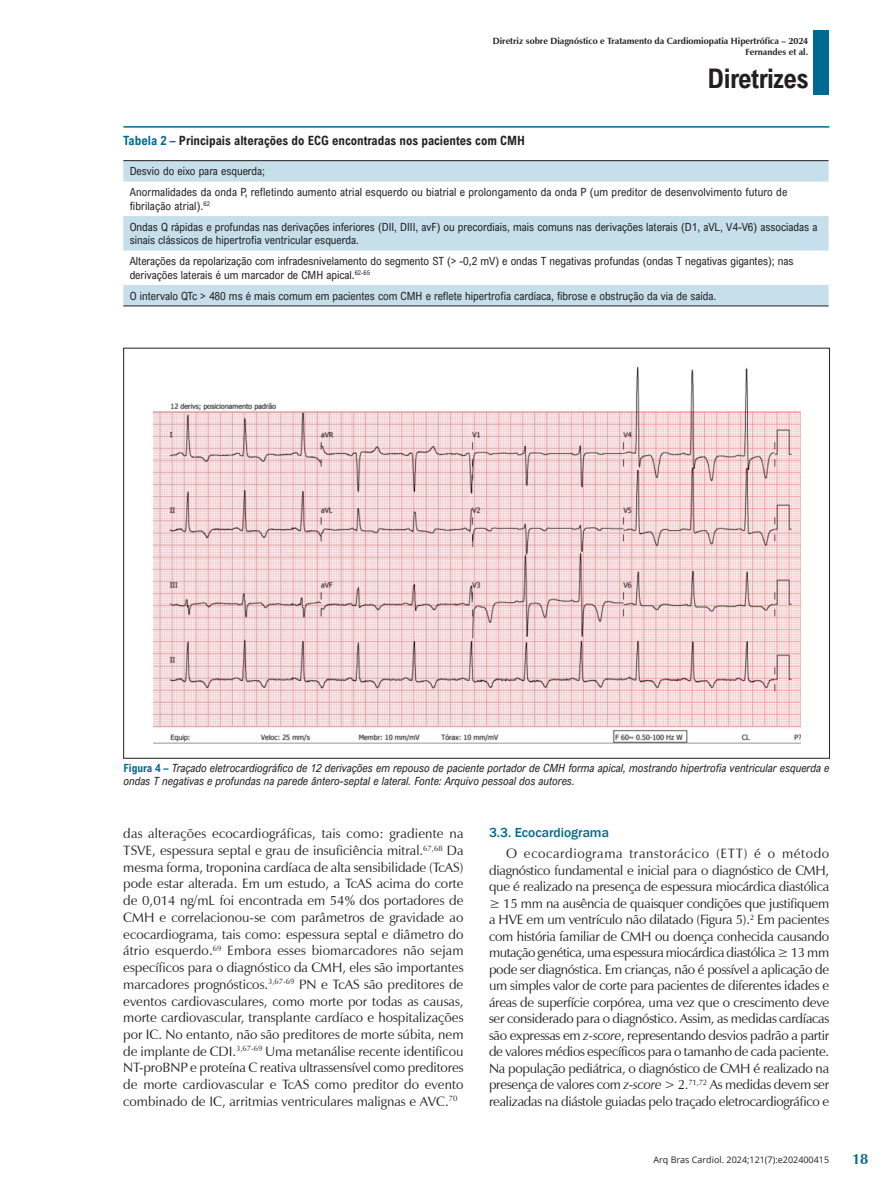
<style>
.page{position:relative;width:893px;height:1191px;background:#fff}
.page>*{position:absolute;margin:0;border:0;box-sizing:border-box;transform-origin:0 0}
.t1{font:700 27px "Arial Nova Cond";letter-spacing:-.02em;color:#231f20}
.t2{font:700 15px "Zapf Humanist 601 BT";color:#006991}
._01-TEXTO_BASICO{font:13.5px/16.6px "Zapf Humanist 601 BT";letter-spacing:-.02em;color:#231f20;text-align:justify}
._03_-_SUBTITULO_PRINCIPAL_MATERIA{font:500 13.5px "Franklin Gothic";color:#006991}
._01_TÍTULO_TABELA{font:700 12.75px "Arial Nova Cond";color:#231f20}
._02_TEXTO_TABELA_BASICA{font:11.25px/13.5px "Arial Nova Cond";color:#231f20}
._06_-_LEGENDA_FIGURA_E_TABELA{font:italic 11.25px/13.5px "Arial Nova Cond";color:#231f20}
.t3{font:700 9px/10.8px "Zapf Humanist 601 BT";color:#231f20;text-align:right}
.t4{font:9px "Open Sans";color:#231f20}
.s1{color:#006991}
.s2{font-weight:700;font-style:normal;color:#006991}
.s3{font-style:italic}
</style>
<div class="page">
<hr style="left:123px;top:126px;width:706px;height:2px;background:#006991">
<div style="left:813px;top:30px;width:16px;height:64px;background:#006991"></div>
<svg style="left:123px;top:161px;width:706px;height:144px;fill:#c6dfeb"></svg>
<hr style="left:123px;top:160px;width:706px;height:1px;background:#231f20">
<hr style="left:123px;top:305px;width:706px;height:1px;background:#231f20">
<img style="left:153px;top:366px;width:647px;height:377px">
<p class="t3" style="left:493px;top:36px;width:317px">Diretriz sobre Diagnóstico e Tratamento da Cardiomiopatia Hipertrófica – 2024<br>Fernandes et al.</p>
<h1 class="t1" style="left:708px;top:61px;width:102px">Diretrizes</h1>
<p class="_01_TÍTULO_TABELA" style="left:123px;top:133px;width:403px"><span class="s1">Tabela 2 –</span> Principais alterações do ECG encontradas nos pacientes com CMH</p>
<p class="_02_TEXTO_TABELA_BASICA" style="left:130px;top:164px;width:137px">Desvio do eixo para esquerda;</p>
<p class="_02_TEXTO_TABELA_BASICA" style="left:130px;top:185px;width:659px">Anormalidades da onda P, refletindo aumento atrial esquerdo ou biatrial e prolongamento da onda P (um preditor de desenvolvimento futuro de fibrilação atrial).<sup>62</sup></p>
<p class="_02_TEXTO_TABELA_BASICA" style="left:130px;top:220px;width:689px">Ondas Q rápidas e profundas nas derivações inferiores (DII, DIII, avF) ou precordiais, mais comuns nas derivações laterais (D1, aVL, V4-V6) associadas a sinais clássicos de hipertrofia ventricular esquerda.</p>
<p class="_02_TEXTO_TABELA_BASICA" style="left:130px;top:254px;width:665px">Alterações da repolarização com infradesnivelamento do segmento ST (&gt; -0,2 mV) e ondas T negativas profundas (ondas T negativas gigantes); nas derivações laterais é um marcador de CMH apical.<sup>62-65</sup></p>
<p class="_02_TEXTO_TABELA_BASICA" style="left:130px;top:289px;width:588px">O intervalo QTc &gt; 480 ms é mais comum em pacientes com CMH e reflete hipertrofia cardíaca, fibrose e obstrução da via de saída.</p>
<p class="_06_-_LEGENDA_FIGURA_E_TABELA" style="left:123px;top:761px;width:707px"><span class="s2">Figura 4 –</span> Traçado eletrocardiográfico de 12 derivações em repouso de paciente portador de CMH forma apical, mostrando hipertrofia ventricular esquerda e ondas T negativas e profundas na parede ântero-septal e lateral. Fonte: Arquivo pessoal dos autores.</p>
<p class="_01-TEXTO_BASICO" style="left:123px;top:825px;width:342px">das alterações ecocardiográficas, tais como: gradiente na TSVE, espessura septal e grau de insuficiência mitral.<sup>67,68</sup> Da mesma forma, troponina cardíaca de alta sensibilidade (TcAS) pode estar alterada. Em um estudo, a TcAS acima do corte de 0,014 ng/mL foi encontrada em 54% dos portadores de CMH e correlacionou-se com parâmetros de gravidade ao ecocardiograma, tais como: espessura septal e diâmetro do átrio esquerdo.<sup>69</sup> Embora esses biomarcadores não sejam específicos para o diagnóstico da CMH, eles são importantes marcadores prognósticos.<sup>3,67-69</sup> PN e TcAS são preditores de eventos cardiovasculares, como morte por todas as causas, morte cardiovascular, transplante cardíaco e hospitalizações por IC. No entanto, não são preditores de morte súbita, nem de implante de CDI.<sup>3,67-69</sup> Uma metanálise recente identificou NT-proBNP e proteína C reativa ultrassensível como preditores de morte cardiovascular e TcAS como preditor do evento combinado de IC, arritmias ventriculares malignas e AVC.<sup>70</sup></p>
<p class="_03_-_SUBTITULO_PRINCIPAL_MATERIA" style="left:489px;top:824px;width:122px">3.3. Ecocardiograma</p>
<p class="_01-TEXTO_BASICO" style="left:489px;top:845px;width:342px;text-indent:17px">O ecocardiograma transtorácico (ETT) é o método diagnóstico fundamental e inicial para o diagnóstico de CMH, que é realizado na presença de espessura miocárdica diastólica ≥ 15 mm na ausência de quaisquer condições que justifiquem a HVE em um ventrículo não dilatado (Figura 5).<sup>2</sup> Em pacientes com história familiar de CMH ou doença conhecida causando mutação genética, uma espessura miocárdica diastólica ≥ 13 mm pode ser diagnóstica. Em crianças, não é possível a aplicação de um simples valor de corte para pacientes de diferentes idades e áreas de superfície corpórea, uma vez que o crescimento deve ser considerado para o diagnóstico. Assim, as medidas cardíacas são expressas em <span class="s3">z-score</span>, representando desvios padrão a partir de valores médios específicos para o tamanho de cada paciente.<br>Na população pediátrica, o diagnóstico de CMH é realizado na presença de valores com <span class="s3">z-score</span> &gt; 2.<sup>71,72</sup> As medidas devem ser realizadas na diástole guiadas pelo traçado eletrocardiográfico e</p>
<p class="t4" style="left:654px;top:1153px;width:177px">Arq Bras Cardiol. 2024;121(7):e202400415</p>
<p class="t2" style="left:852px;top:1149px;width:18px">18</p>
</div>
